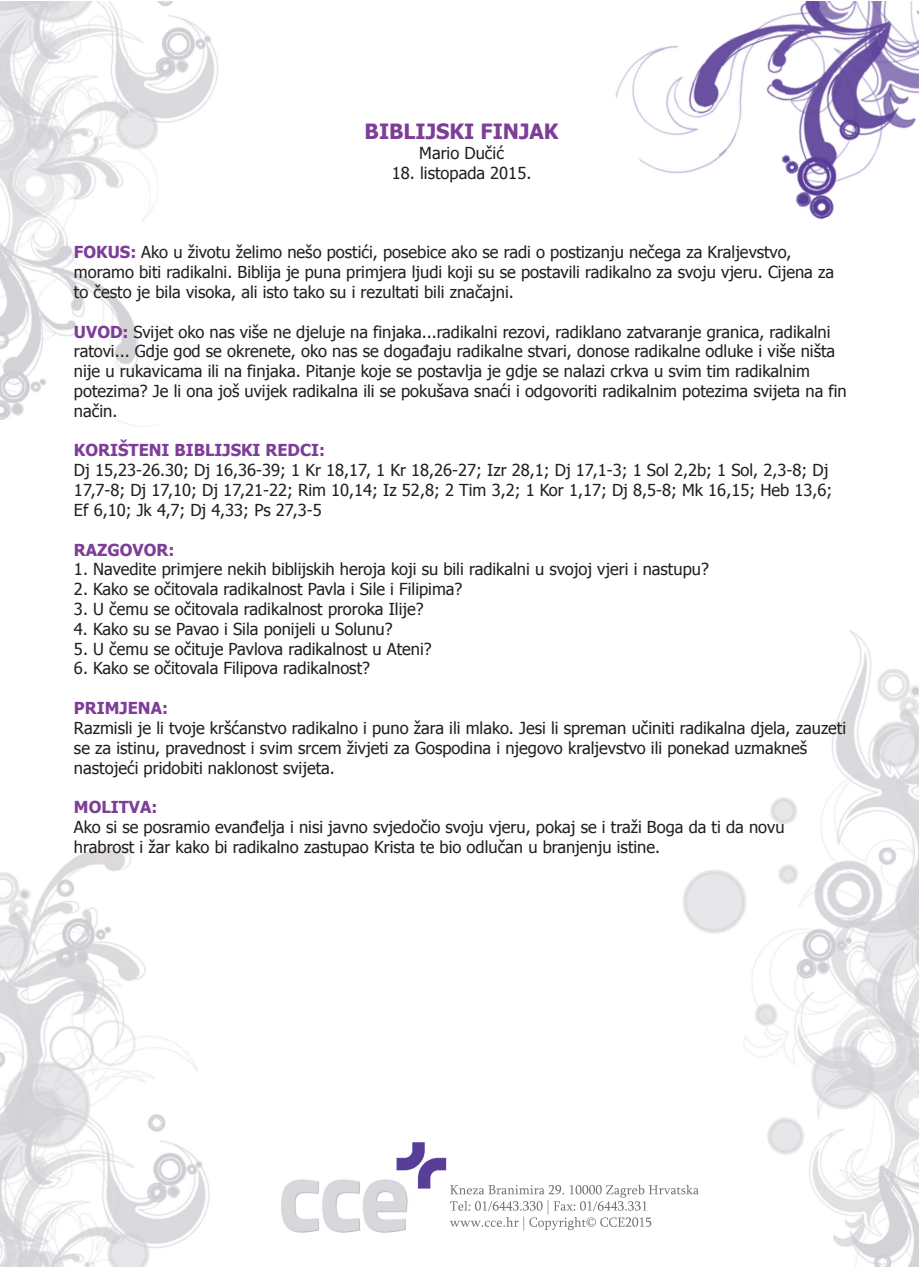
<style>
.page{position:relative;width:919px;height:1268px;background:#fff}
.page>*{position:absolute;margin:0;border:0;box-sizing:border-box;transform-origin:0 0}
.t1{font:700 21px "Tahoma";color:#7e3e98}
.t2{font:16.5px/19.8px "Tahoma";color:#231f20}
.t3{font:700 16.5px "Tahoma";color:#7e3e98}
.s1{font-weight:700;color:#7e3e98}
</style>
<div class="page">
<img style="left:0;top:1px;width:918px;height:1265px">
<img style="left:555px;top:1184px;width:89px;height:10px">
<img style="left:676px;top:1184px;width:22px;height:10px">
<img style="left:464px;top:1199px;width:175px;height:15px">
<svg style="left:642px;top:1200px;width:4px;height:10px"></svg>
<img style="left:484px;top:1216px;width:34px;height:10px">
<img style="left:523px;top:1216px;width:115px;height:14px">
<p class="t1" style="left:364px;top:117px;width:195px">BIBLIJSKI FINJAK</p>
<p class="t2" style="left:419px;top:143px;width:86px">Mario Dučić</p>
<p class="t2" style="left:392px;top:162px;width:141px">18. listopada 2015.</p>
<p class="t2" style="left:74px;top:242px;width:761px"><span class="s1">FOKUS:</span> Ako u životu želimo nešo postići, posebice ako se radi o postizanju nečega za Kraljevstvo, moramo biti radikalni. Biblija je puna primjera ljudi koji su se postavili radikalno za svoju vjeru. Cijena za to često je bila visoka, ali isto tako su i rezultati bili značajni.</p>
<p class="t2" style="left:74px;top:321px;width:774px"><span class="s1">UVOD:</span> Svijet oko nas više ne djeluje na finjaka...radikalni rezovi, radiklano zatvaranje granica, radikalni ratovi... Gdje god se okrenete, oko nas se događaju radikalne stvari, donose radikalne odluke i više ništa nije u rukavicama ili na finjaka. Pitanje koje se postavlja je gdje se nalazi crkva u svim tim radikalnim potezima? Je li ona još uvijek radikalna ili se pokušava snaći i odgovoriti radikalnim potezima svijeta na fin način.</p>
<p class="t3" style="left:74px;top:439px;width:252px">KORIŠTENI BIBLIJSKI REDCI:</p>
<p class="t2" style="left:74px;top:459px;width:759px">Dj 15,23-26.30; Dj 16,36-39; 1 Kr 18,17, 1 Kr 18,26-27; Izr 28,1; Dj 17,1-3; 1 Sol 2,2b; 1 Sol, 2,3-8; Dj<br>17,7-8; Dj 17,10; Dj 17,21-22; Rim 10,14; Iz 52,8; 2 Tim 3,2; 1 Kor 1,17; Dj 8,5-8; Mk 16,15; Heb 13,6;<br>Ef 6,10; Jk 4,7; Dj 4,33; Ps 27,3-5</p>
<p class="t3" style="left:74px;top:538px;width:102px">RAZGOVOR:</p>
<p class="t2" style="left:74px;top:558px;width:636px">1. Navedite primjere nekih biblijskih heroja koji su bili radikalni u svojoj vjeri i nastupu?</p>
<p class="t2" style="left:74px;top:578px;width:390px">2. Kako se očitovala radikalnost Pavla i Sile i Filipima?</p>
<p class="t2" style="left:74px;top:598px;width:351px">3. U čemu se očitovala radikalnost proroka Ilije?</p>
<p class="t2" style="left:74px;top:618px;width:320px">4. Kako su se Pavao i Sila ponijeli u Solunu?</p>
<p class="t2" style="left:74px;top:638px;width:359px">5. U čemu se očituje Pavlova radikalnost u Ateni?</p>
<p class="t2" style="left:74px;top:657px;width:297px">6. Kako se očitovala Filipova radikalnost?</p>
<p class="t3" style="left:74px;top:696px;width:95px">PRIMJENA:</p>
<p class="t2" style="left:74px;top:717px;width:773px">Razmisli je li tvoje kršćanstvo radikalno i puno žara ili mlako. Jesi li spreman učiniti radikalna djela, zauzeti se za istinu, pravednost i svim srcem živjeti za Gospodina i njegovo kraljevstvo ili ponekad uzmakneš nastojeći pridobiti naklonost svijeta.</p>
<p class="t3" style="left:74px;top:795px;width:85px">MOLITVA:</p>
<p class="t2" style="left:74px;top:816px;width:712px">Ako si se posramio evanđelja i nisi javno svjedočio svoju vjeru, pokaj se i traži Boga da ti da novu hrabrost i žar kako bi radikalno zastupao Krista te bio odlučan u branjenju istine.</p>
</div>
